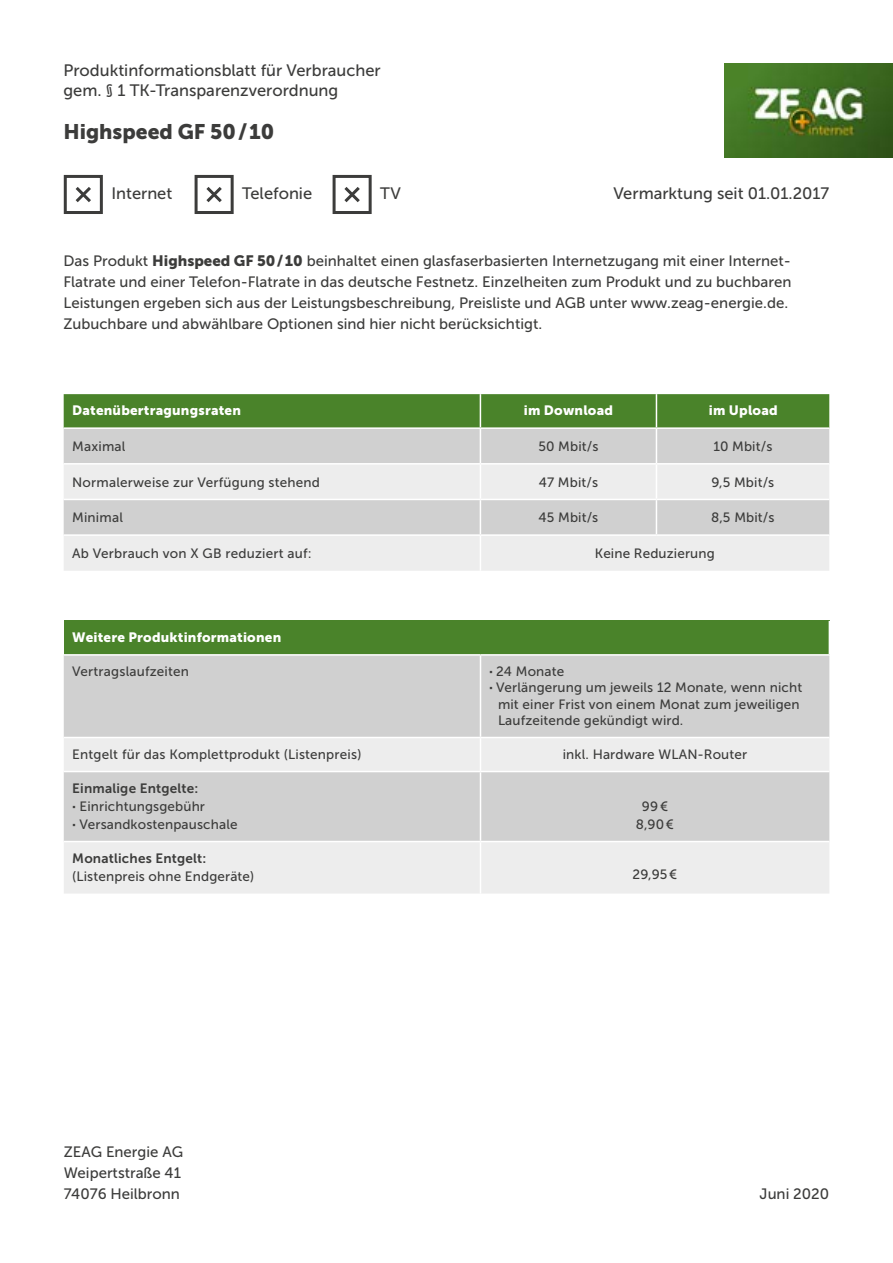
<style>
.page{position:relative;width:893px;height:1263px;background:#fff}
.page>*{position:absolute;margin:0;border:0;box-sizing:border-box;transform-origin:0 0}
.t1{font:21px "Museo Sans 900";color:#3c3c3b}
.t2{font:16.5px/19.5px "Museo Sans 500";color:#3c3c3b}
.t3{font:15px/21px "Museo Sans 500";color:#3c3c3b}
.t4{font:13.5px/18px "Museo Sans 500";letter-spacing:.01em;color:#3c3c3b}
.t5{font:13.5px "Museo Sans 900";letter-spacing:.015em;color:#fff}
.t6{font:13.5px "Museo Sans 700";letter-spacing:.015em;color:#3c3c3b}
.s1{font-family:"Museo Sans 900"}
</style>
<div class="page">
<div style="left:64px;top:175px;width:39px;height:39px;background:#fff;border:3px solid #3c3c3b"></div>
<div style="left:195px;top:175px;width:39px;height:39px;background:#fff;border:3px solid #3c3c3b"></div>
<div style="left:333px;top:175px;width:39px;height:39px;background:#fff;border:3px solid #3c3c3b"></div>
<svg style="left:75px;top:187px;width:16px;height:16px"></svg>
<svg style="left:206px;top:187px;width:16px;height:16px"></svg>
<svg style="left:344px;top:187px;width:16px;height:16px"></svg>
<div style="left:64px;top:394px;width:765px;height:33px;background:#4a832a"></div>
<div style="left:64px;top:429px;width:765px;height:34px;background:#d0d0d0"></div>
<svg style="left:64px;top:465px;width:765px;height:106px;background:#e3e3e3"></svg>
<hr style="left:480px;top:429px;width:1px;height:34px;background:#fff">
<hr style="left:656px;top:429px;width:1px;height:34px;background:#fff">
<hr style="left:480px;top:465px;width:1px;height:34px;background:#fff">
<hr style="left:656px;top:465px;width:1px;height:34px;background:#fff">
<hr style="left:64px;top:499px;width:416px;height:1px;background:#fff">
<hr style="left:480px;top:499px;width:176px;height:1px;background:#fff">
<hr style="left:480px;top:500px;width:1px;height:34px;background:#fff">
<hr style="left:656px;top:499px;width:173px;height:1px;background:#fff">
<hr style="left:656px;top:500px;width:1px;height:34px;background:#fff">
<hr style="left:64px;top:534px;width:416px;height:2px;background:#fff">
<hr style="left:480px;top:534px;width:176px;height:2px;background:#fff">
<hr style="left:480px;top:536px;width:1px;height:35px;background:#fff">
<hr style="left:656px;top:534px;width:173px;height:2px;background:#fff">
<hr style="left:480px;top:394px;width:1px;height:33px;background:#fff">
<hr style="left:656px;top:394px;width:1px;height:33px;background:#fff">
<div style="left:64px;top:621px;width:765px;height:34px;background:#4a832a"></div>
<div style="left:64px;top:656px;width:765px;height:81px;background:#d0d0d0"></div>
<svg style="left:64px;top:738px;width:765px;height:155px;background:#e0e0e0"></svg>
<hr style="left:480px;top:656px;width:1px;height:81px;background:#fff">
<hr style="left:480px;top:738px;width:1px;height:33px;background:#fff">
<hr style="left:64px;top:771px;width:416px;height:1px;background:#fff">
<hr style="left:480px;top:771px;width:349px;height:1px;background:#fff">
<hr style="left:480px;top:772px;width:1px;height:69px;background:#fff">
<hr style="left:64px;top:841px;width:416px;height:1px;background:#fff">
<hr style="left:480px;top:841px;width:349px;height:1px;background:#fff">
<hr style="left:480px;top:842px;width:1px;height:51px;background:#fff">
<hr style="left:64px;top:654px;width:416px;height:2px;background:#fff">
<hr style="left:480px;top:654px;width:350px;height:2px;background:#fff">
<img style="left:725px;top:64px;width:168px;height:93px">
<p class="t2" style="left:63px;top:61px;width:319px">Produktinformationsblatt für Verbraucher gem. § 1 TK-Transparenzverordnung</p>
<h1 class="t1" style="left:63px;top:120px;width:212px">Highspeed GF 50/10</h1>
<p class="t2" style="left:111px;top:184px;width:63px">Internet</p>
<p class="t2" style="left:242px;top:184px;width:72px">Telefonie</p>
<p class="t2" style="left:380px;top:184px;width:22px">TV</p>
<p class="t2" style="left:613px;top:184px;width:217px">Vermarktung seit 01.01.2017</p>
<p class="t3" style="left:63px;top:251px;width:729px">Das Produkt <span class="s1">Highspeed GF 50/10</span> beinhaltet einen glasfaserbasierten Internetzugang mit einer Internet-Flatrate und einer Telefon-Flatrate in das deutsche Festnetz. Einzelheiten zum Produkt und zu buchbaren Leistungen ergeben sich aus der Leistungsbeschreibung, Preisliste und AGB unter www.zeag-energie.de.<br>Zubuchbare und abwählbare Optionen sind hier nicht berücksichtigt.</p>
<p class="t5" style="left:72px;top:403px;width:170px">Datenübertragungsraten</p>
<p class="t5" style="left:524px;top:403px;width:91px">im Download</p>
<p class="t5" style="left:709px;top:403px;width:70px">im Upload</p>
<p class="t4" style="left:72px;top:437px;width:55px">Maximal</p>
<p class="t4" style="left:538px;top:437px;width:62px">50 Mbit/s</p>
<p class="t4" style="left:713px;top:437px;width:61px">10 Mbit/s</p>
<p class="t4" style="left:72px;top:473px;width:249px">Normalerweise zur Verfügung stehend</p>
<p class="t4" style="left:539px;top:473px;width:61px">47 Mbit/s</p>
<p class="t4" style="left:711px;top:473px;width:64px">9,5 Mbit/s</p>
<p class="t4" style="left:72px;top:509px;width:52px">Minimal</p>
<p class="t4" style="left:538px;top:509px;width:61px">45 Mbit/s</p>
<p class="t4" style="left:711px;top:509px;width:65px">8,5 Mbit/s</p>
<p class="t4" style="left:72px;top:544px;width:241px">Ab Verbrauch von X GB reduziert auf:</p>
<p class="t4" style="left:595px;top:544px;width:121px">Keine Reduzierung</p>
<p class="t5" style="left:72px;top:630px;width:210px">Weitere Produktinformationen</p>
<p class="t4" style="left:72px;top:662px;width:118px">Vertragslaufzeiten</p>
<p class="t4" style="left:489px;top:662px;width:77px"><span class="s1">·</span> 24 Monate</p>
<p class="t4" style="left:489px;top:679px;width:315px"><span class="s1">·</span> Verlängerung um jeweils 12 Monate, wenn nicht</p>
<p class="t4" style="left:498px;top:695px;width:303px">mit einer Frist von einem Monat zum jeweiligen</p>
<p class="t4" style="left:498px;top:711px;width:187px">Laufzeitende gekündigt wird.</p>
<p class="t4" style="left:72px;top:745px;width:291px">Entgelt für das Komplettprodukt (Listenpreis)</p>
<p class="t4" style="left:563px;top:745px;width:186px">inkl. Hardware WLAN-Router</p>
<p class="t6" style="left:72px;top:781px;width:128px">Einmalige Entgelte:</p>
<p class="t4" style="left:72px;top:797px;width:167px"><span class="s1">·</span> Einrichtungsgebühr<br><span class="s1">·</span> Versandkostenpauschale</p>
<p class="t4" style="left:636px;top:797px;width:40px;text-align:center">99€<br>8,90 €</p>
<p class="t6" style="left:72px;top:851px;width:136px">Monatliches Entgelt:</p>
<p class="t4" style="left:72px;top:867px;width:183px">(Listenpreis ohne Endgeräte)</p>
<p class="t4" style="left:633px;top:866px;width:46px">29,95 €</p>
<p class="t3" style="left:64px;top:1141px;width:121px">ZEAG Energie AG<br>Weipertstraße 41<br>74076 Heilbronn</p>
<p class="t3" style="left:760px;top:1183px;width:71px">Juni 2020</p>
</div>
